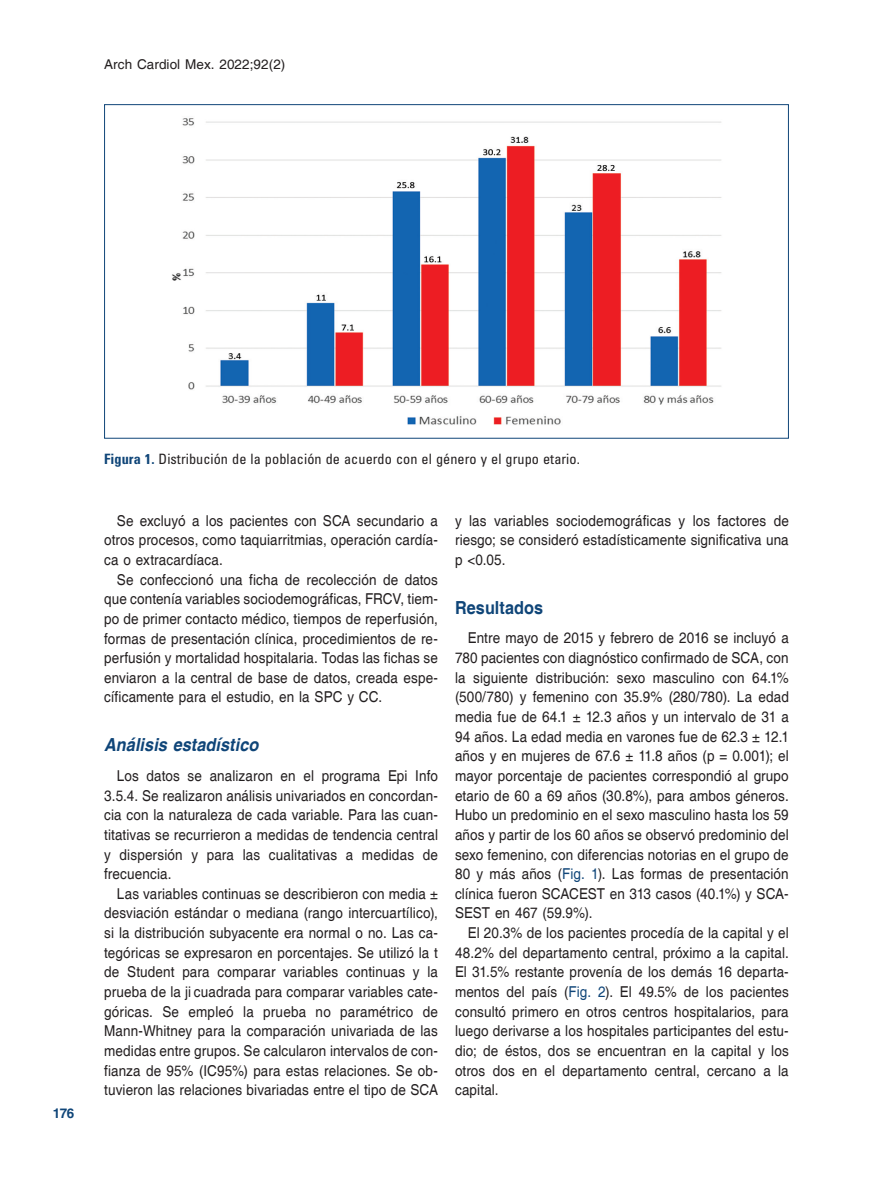
<style>
.page{position:relative;width:893px;height:1191px;background:#fff}
.page>*{position:absolute;margin:0;border:0;box-sizing:border-box;transform-origin:0 0}
.t1{font:italic 700 18px "Helvetica";letter-spacing:.005em;color:#0f4578;scale:.9 1}
.t2{font:700 18px "Helvetica";letter-spacing:.005em;color:#0f4578;scale:.9 1}
.TX{font:15px/19.6px "Helvetica";letter-spacing:.01em;color:#231f20;text-align:justify;scale:.9 1}
.FGC{font:condensed 14.25px "Univers LT Std";letter-spacing:.005em;color:#231f20}
.t3{font:13.5px "Helvetica";letter-spacing:.005em;color:#231f20}
.t4{font:700 13.5px "Helvetica LT Std";color:#0f4578}
.s1{font-weight:700;color:#0f4578}
.s2{color:#0f4578}
</style>
<div class="page">
<img style="left:172px;top:118px;width:550px;height:307px">
<p class="t3" style="left:104px;top:57px;width:183px">Arch Cardiol Mex. 2022;92(2)</p>
<p class="t4" style="left:53px;top:1104px;width:23px">176</p>
<p class="FGC" style="left:104px;top:450px;width:477px"><span class="s1">Figura 1.</span> Distribución de la población de acuerdo con el género y el grupo etario.</p>
<p class="TX" style="left:104px;top:511px;width:372px;text-indent:13px">Se excluyó a los pacientes con SCA secundario a otros procesos, como taquiarritmias, operación cardía&shy;ca o extracardíaca.</p>
<p class="TX" style="left:104px;top:570px;width:372px;text-indent:13px">Se confeccionó una ficha de recolección de datos que contenía variables sociodemográficas, FRCV, tiem&shy;po de primer contacto médico, tiempos de reperfusión, formas de presentación clínica, procedimientos de re&shy;perfusión y mortalidad hospitalaria. Todas las fichas se enviaron a la central de base de datos, creada espe&shy;cíficamente para el estudio, en la SPC y CC.</p>
<h2 class="t1" style="left:104px;top:734px;width:173px">Análisis estadístico</h2>
<p class="TX" style="left:104px;top:766px;width:372px;text-indent:13px">Los datos se analizaron en el programa Epi Info 3.5.4. Se realizaron análisis univariados en concordan&shy;cia con la naturaleza de cada variable. Para las cuan&shy;titativas se recurrieron a medidas de tendencia central y dispersión y para las cualitativas a medidas de frecuencia.</p>
<p class="TX" style="left:104px;top:884px;width:372px;text-indent:13px">Las variables continuas se describieron con media ± desviación estándar o mediana (rango intercuartílico), si la distribución subyacente era normal o no. Las ca&shy;tegóricas se expresaron en porcentajes. Se utilizó la t de Student para comparar variables continuas y la prueba de la ji cuadrada para comparar variables cate&shy;góricas. Se empleó la prueba no paramétrico de Mann-Whitney para la comparación univariada de las medidas entre grupos. Se calcularon intervalos de con&shy;fianza de 95% (IC95%) para estas relaciones. Se ob&shy;tuvieron las relaciones bivariadas entre el tipo de SCA</p>
<p class="TX" style="left:455px;top:511px;width:372px">y las variables sociodemográficas y los factores de riesgo; se consideró estadísticamente significativa una p &lt;0.05.</p>
<h1 class="t2" style="left:455px;top:596px;width:99px">Resultados</h1>
<p class="TX" style="left:455px;top:629px;width:372px;text-indent:13px">Entre mayo de 2015 y febrero de 2016 se incluyó a 780 pacientes con diagnóstico confirmado de SCA, con la siguiente distribución: sexo masculino con 64.1% (500/780) y femenino con 35.9% (280/780). La edad media fue de 64.1 ± 12.3 años y un intervalo de 31 a 94 años. La edad media en varones fue de 62.3 ± 12.1 años y en mujeres de 67.6 ± 11.8 años (p = 0.001); el mayor porcentaje de pacientes correspondió al grupo etario de 60 a 69 años (30.8%), para ambos géneros.<br>Hubo un predominio en el sexo masculino hasta los 59 años y partir de los 60 años se observó predominio del sexo femenino, con diferencias notorias en el grupo de 80 y más años (<span class="s2">Fig. 1</span>). Las formas de presentación clínica fueron SCACEST en 313 casos (40.1%) y SCA-SEST en 467 (59.9%).</p>
<p class="TX" style="left:455px;top:923px;width:372px;text-indent:13px">El 20.3% de los pacientes procedía de la capital y el 48.2% del departamento central, próximo a la capital.<br>El 31.5% restante provenía de los demás 16 departa&shy;mentos del país (<span class="s2">Fig. 2</span>). El 49.5% de los pacientes consultó primero en otros centros hospitalarios, para luego derivarse a los hospitales participantes del estu&shy;dio; de éstos, dos se encuentran en la capital y los otros dos en el departamento central, cercano a la capital.</p>
</div>
